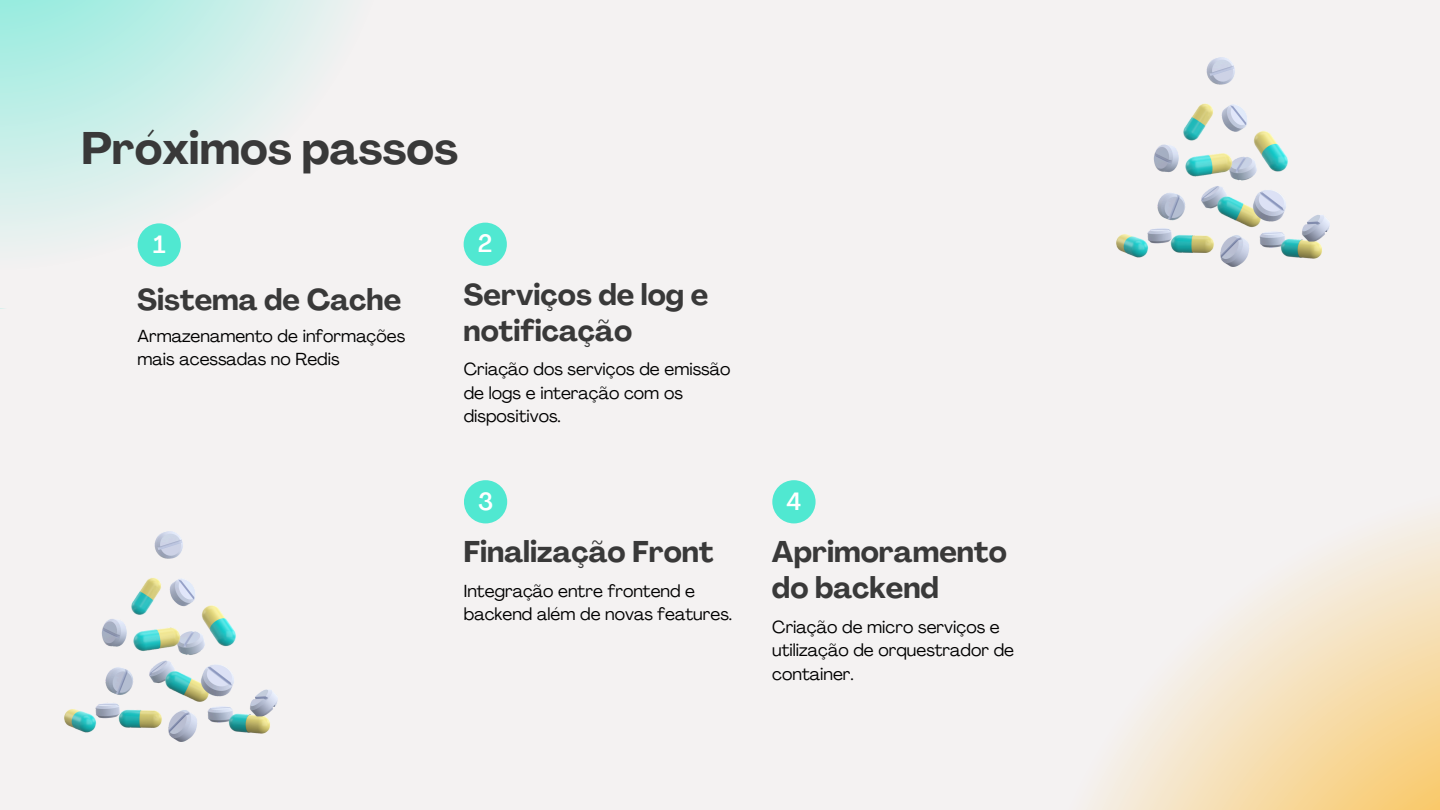
<style>
.page{position:relative;width:1440px;height:810px;background:#f4f2f2}
.page>*{position:absolute;margin:0;border:0;box-sizing:border-box;transform-origin:0 0}
.t1{font:700 45px "Agrandir";color:#393939}
.t2{font:700 29.6px/36.1px "Agrandir";color:#393939}
.t3{font:500 24.6px "Agrandir";color:#fff}
.t4{font:17.2px/23.5px "Agrandir";color:#000}
</style>
<div class="page">
<svg style="left:0;top:0;width:344px;height:266px"></svg>
<svg style="left:1091px;top:517px;width:349px;height:293px"></svg>
<div style="left:138px;top:223px;width:43px;height:44px;background:#50e8d1;border-radius:50%"></div>
<div style="left:464px;top:223px;width:43px;height:43px;background:#50e8d1;border-radius:50%"></div>
<div style="left:464px;top:480px;width:43px;height:43px;background:#50e8d1;border-radius:50%"></div>
<img style="left:64px;top:532px;width:213px;height:209px">
<div style="left:772px;top:480px;width:44px;height:43px;background:#50e8d1;border-radius:50%"></div>
<img style="left:1116px;top:57px;width:213px;height:210px">
<p class="t1" style="left:81px;top:130px;width:379px">Próximos passos</p>
<p class="t3" style="left:153px;top:234px;width:14px">1</p>
<h2 class="t3" style="left:478px;top:234px;width:16px">2</h2>
<p class="t2" style="left:137px;top:285px;width:266px">Sistema de Cache</p>
<h1 class="t4" style="left:138px;top:326px;width:269px">Armazenamento de informações mais acessadas no Redis</h1>
<p class="t2" style="left:464px;top:279px;width:246px">Serviços de log e notificação</p>
<p class="t4" style="left:464px;top:359px;width:268px">Criação dos serviços de emissão de logs e interação com os dispositivos.</p>
<h2 class="t3" style="left:478px;top:491px;width:17px">3</h2>
<p class="t2" style="left:464px;top:537px;width:252px">Finalização Front</p>
<p class="t4" style="left:464px;top:580px;width:270px">Integração entre frontend e backend além de novas features.</p>
<h2 class="t3" style="left:787px;top:491px;width:16px">4</h2>
<p class="t2" style="left:772px;top:537px;width:236px">Aprimoramento do backend</p>
<p class="t4" style="left:772px;top:617px;width:243px">Criação de micro serviços e utilização de orquestrador de container.</p>
</div>
